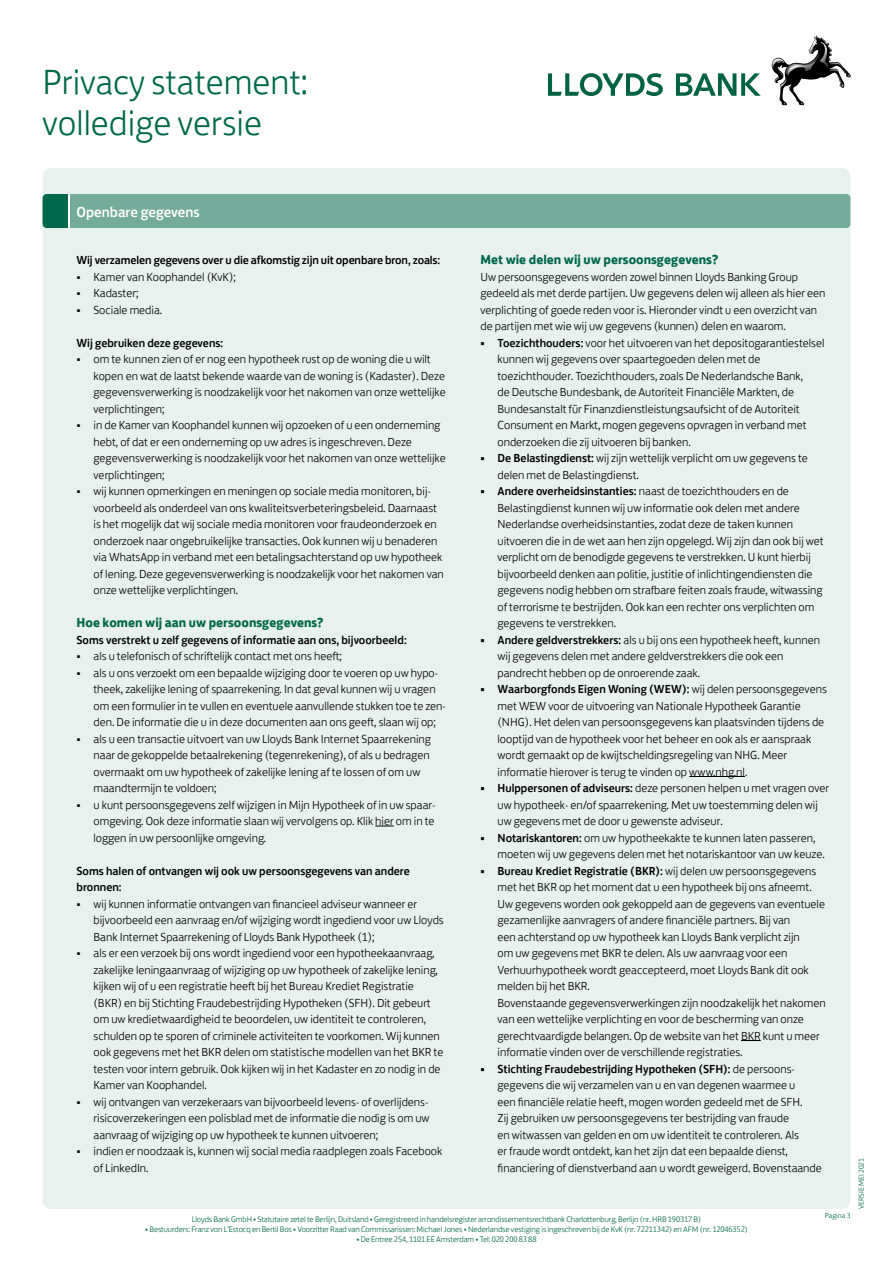
<style>
.page{position:relative;width:893px;height:1263px;background:#fff}
.page>*{position:absolute;margin:0;border:0;box-sizing:border-box;transform-origin:0 0}
.t1{font:300 36px/40.5px "Lloyds Bank Jack";color:#00684a}
.t2{font:500 15px "Lloyds Bank Jack";color:#fff}
.t3{font:700 13.5px "Lloyds Bank Jack";color:#00684a}
.t4{font:300 12px/16.5px "Lloyds Bank Jack";color:#000}
.t5{font:500 12px/16.5px "Lloyds Bank Jack";color:#000}
.t6{font:300 8.25px "Lloyds Bank Jack";letter-spacing:-.01em;color:#00684a}
.t7{font:300 7.5px "Lloyds Bank Jack";color:#00684a}
.s1{font-weight:500}
</style>
<div class="page">
<svg style="left:548px;top:73px;width:115px;height:23px"></svg>
<svg style="left:676px;top:73px;width:85px;height:23px"></svg>
<img style="left:772px;top:36px;width:46px;height:47px">
<svg style="left:773px;top:40px;width:56px;height:35px"></svg>
<div style="left:43px;top:168px;width:807px;height:1041px;background:#e9f1ee;border-radius:9px"></div>
<div style="left:43px;top:194px;width:807px;height:34px;background:#74ab9a"></div>
<hr style="left:68px;top:194px;width:2px;height:34px;background:#fff">
<svg style="left:375px;top:826px;width:19px;height:1px"></svg>
<hr style="left:689px;top:776px;width:56px;height:1px;background:#000">
<svg style="left:741px;top:1040px;width:20px;height:1px"></svg>
<h1 class="t1" style="left:43px;top:58px;width:267px">Privacy statement: volledige versie</h1>
<p class="t2" style="left:77px;top:199px;width:125px">Openbare gegevens</p>
<p class="t5" style="left:77px;top:251px;width:365px">Wij verzamelen gegevens over u die afkomstig zijn uit openbare bron, zoals:</p>
<p class="t4" style="left:77px;top:267px;width:161px">• Kamer van Koophandel (KvK);</p>
<p class="t4" style="left:77px;top:284px;width:63px">• Kadaster;</p>
<p class="t4" style="left:77px;top:300px;width:87px">• Sociale media.</p>
<p class="t5" style="left:77px;top:333px;width:148px">Wij gebruiken deze gegevens:</p>
<p class="t4" style="left:94px;top:350px;width:354px;text-indent:-17px">• om te kunnen zien of er nog een hypotheek rust op de woning die u wilt kopen en wat de laatst bekende waarde van de woning is (Kadaster). Deze gegevensverwerking is noodzakelijk voor het nakomen van onze wettelijke verplichtingen;</p>
<p class="t4" style="left:94px;top:416px;width:354px;text-indent:-17px">• in de Kamer van Koophandel kunnen wij opzoeken of u een onderneming hebt, of dat er een onderneming op uw adres is ingeschreven. Deze gegevensverwerking is noodzakelijk voor het nakomen van onze wettelijke verplichtingen;</p>
<p class="t4" style="left:94px;top:482px;width:352px;text-indent:-17px">• wij kunnen opmerkingen en meningen op sociale media monitoren, bij&shy;voorbeeld als onderdeel van ons kwaliteitsverbeteringsbeleid. Daarnaast is het mogelijk dat wij sociale media monitoren voor fraudeonderzoek en onderzoek naar ongebruikelijke transacties. Ook kunnen wij u benaderen via WhatsApp in verband met een betalingsachterstand op uw hypotheek of lening. Deze gegevensverwerking is noodzakelijk voor het nakomen van onze wettelijke verplichtingen.</p>
<p class="t3" style="left:77px;top:611px;width:249px">Hoe komen wij aan uw persoonsgegevens?</p>
<p class="t5" style="left:77px;top:630px;width:332px">Soms verstrekt u zelf gegevens of informatie aan ons, bijvoorbeeld:</p>
<p class="t4" style="left:77px;top:647px;width:267px">• als u telefonisch of schriftelijk contact met ons heeft;</p>
<p class="t4" style="left:94px;top:663px;width:354px;text-indent:-17px">• als u ons verzoekt om een bepaalde wijziging door te voeren op uw hypo&shy;theek, zakelijke lening of spaarrekening. In dat geval kunnen wij u vragen om een formulier in te vullen en eventuele aanvullende stukken toe te zen&shy;den. De informatie die u in deze documenten aan ons geeft, slaan wij op;</p>
<p class="t4" style="left:94px;top:729px;width:339px;text-indent:-17px">• als u een transactie uitvoert van uw Lloyds Bank Internet Spaarrekening naar de gekoppelde betaalrekening (tegenrekening), of als u bedragen overmaakt om uw hypotheek of zakelijke lening af te lossen of om uw maandtermijn te voldoen;</p>
<p class="t4" style="left:94px;top:795px;width:343px;text-align:justify;text-indent:-17px">• u kunt persoonsgegevens zelf wijzigen in Mijn Hypotheek of in uw spaar&shy;omgeving. Ook deze informatie slaan wij vervolgens op. Klik hier om in te loggen in uw persoonlijke omgeving.</p>
<p class="t5" style="left:77px;top:861px;width:335px">Soms halen of ontvangen wij ook uw persoonsgegevens van andere bronnen:</p>
<p class="t4" style="left:94px;top:894px;width:352px;text-indent:-17px">• wij kunnen informatie ontvangen van financieel adviseur wanneer er bijvoorbeeld een aanvraag en/of wijziging wordt ingediend voor uw Lloyds<br>Bank Internet Spaarrekening of Lloyds Bank Hypotheek (1);</p>
<p class="t4" style="left:94px;top:944px;width:351px;text-indent:-17px">• als er een verzoek bij ons wordt ingediend voor een hypotheekaanvraag, zakelijke leningaanvraag of wijziging op uw hypotheek of zakelijke lening, kijken wij of u een registratie heeft bij het Bureau Krediet Registratie (BKR) en bij Stichting Fraudebestrijding Hypotheken (SFH). Dit gebeurt om uw kredietwaardigheid te beoordelen, uw identiteit te controleren, schulden op te sporen of criminele activiteiten te voorkomen. Wij kunnen ook gegevens met het BKR delen om statistische modellen van het BKR te testen voor intern gebruik. Ook kijken wij in het Kadaster en zo nodig in de Kamer van Koophandel.</p>
<p class="t4" style="left:94px;top:1092px;width:338px;text-align:justify;text-indent:-17px">• wij ontvangen van verzekeraars van bijvoorbeeld levens- of overlijdens&shy;risicoverzekeringen een polisblad met de informatie die nodig is om uw aanvraag of wijziging op uw hypotheek te kunnen uitvoeren;</p>
<p class="t4" style="left:94px;top:1142px;width:350px;text-indent:-17px">• indien er noodzaak is, kunnen wij social media raadplegen zoals Facebook of LinkedIn.</p>
<p class="t3" style="left:480px;top:248px;width:239px">Met wie delen wij uw persoonsgegevens?</p>
<p class="t4" style="left:480px;top:267px;width:346px">Uw persoonsgegevens worden zowel binnen Lloyds Banking Group gedeeld als met derde partijen. Uw gegevens delen wij alleen als hier een verplichting of goede reden voor is. Hieronder vindt u een overzicht van de partijen met wie wij uw gegevens (kunnen) delen en waarom.</p>
<p class="t4" style="left:497px;top:333px;width:328px;text-indent:-17px"><span class="s1">• Toezichthouders:</span> voor het uitvoeren van het depositogarantiestelsel kunnen wij gegevens over spaartegoeden delen met de toezichthouder. Toezichthouders, zoals De Nederlandsche Bank,<br>de Deutsche Bundesbank, de Autoriteit Financiële Markten, de Bundesanstalt für Finanzdienstleistungsaufsicht of de Autoriteit Consument en Markt, mogen gegevens opvragen in verband met onderzoeken die zij uitvoeren bij banken.</p>
<p class="t4" style="left:497px;top:449px;width:312px;text-indent:-17px"><span class="s1">• De Belastingdienst:</span> wij zijn wettelijk verplicht om uw gegevens te delen met de Belastingdienst.</p>
<p class="t4" style="left:497px;top:482px;width:328px;text-indent:-17px"><span class="s1">• Andere overheidsinstanties:</span> naast de toezichthouders en de Belastingdienst kunnen wij uw informatie ook delen met andere Nederlandse overheidsinstanties, zodat deze de taken kunnen uitvoeren die in de wet aan hen zijn opgelegd. Wij zijn dan ook bij wet verplicht om de benodigde gegevens te verstrekken. U kunt hierbij bijvoorbeeld denken aan politie, justitie of inlichtingendiensten die gegevens nodig hebben om strafbare feiten zoals fraude, witwassing of terrorisme te bestrijden. Ook kan een rechter ons verplichten om gegevens te verstrekken.</p>
<p class="t4" style="left:497px;top:630px;width:324px;text-indent:-17px"><span class="s1">• Andere geldverstrekkers:</span> als u bij ons een hypotheek heeft, kunnen wij gegevens delen met andere geldverstrekkers die ook een pandrecht hebben op de onroerende zaak.</p>
<p class="t4" style="left:497px;top:680px;width:331px;text-indent:-17px"><span class="s1">• Waarborgfonds Eigen Woning (WEW):</span> wij delen persoonsgegevens met WEW voor de uitvoering van Nationale Hypotheek Garantie (NHG). Het delen van persoonsgegevens kan plaatsvinden tijdens de looptijd van de hypotheek voor het beheer en ook als er aanspraak wordt gemaakt op de kwijtscheldingsregeling van NHG. Meer informatie hierover is terug te vinden op www.nhg.nl.</p>
<p class="t4" style="left:497px;top:779px;width:333px;text-indent:-17px"><span class="s1">• Hulppersonen of adviseurs:</span> deze personen helpen u met vragen over uw hypotheek- en/of spaarrekening. Met uw toestemming delen wij uw gegevens met de door u gewenste adviseur.</p>
<p class="t4" style="left:497px;top:828px;width:329px;text-indent:-17px"><span class="s1">• Notariskantoren:</span> om uw hypotheekakte te kunnen laten passeren, moeten wij uw gegevens delen met het notariskantoor van uw keuze.</p>
<p class="t4" style="left:497px;top:861px;width:330px;text-indent:-17px"><span class="s1">• Bureau Krediet Registratie (BKR):</span> wij delen uw persoonsgegevens met het BKR op het moment dat u een hypotheek bij ons afneemt.<br>Uw gegevens worden ook gekoppeld aan de gegevens van eventuele gezamenlijke aanvragers of andere financiële partners. Bij van<br>een achterstand op uw hypotheek kan Lloyds Bank verplicht zijn<br>om uw gegevens met BKR te delen. Als uw aanvraag voor een Verhuurhypotheek wordt geaccepteerd, moet Lloyds Bank dit ook melden bij het BKR.<br>Bovenstaande gegevensverwerkingen zijn noodzakelijk het nakomen van een wettelijke verplichting en voor de bescherming van onze gerechtvaardigde belangen. Op de website van het BKR kunt u meer informatie vinden over de verschillende registraties.</p>
<p class="t4" style="left:497px;top:1059px;width:326px;text-indent:-17px"><span class="s1">• Stichting Fraudebestrijding Hypotheken (SFH):</span> de persoons&shy;gegevens die wij verzamelen van u en van degenen waarmee u<br>een financiële relatie heeft, mogen worden gedeeld met de SFH.<br>Zij gebruiken uw persoonsgegevens ter bestrijding van fraude<br>en witwassen van gelden en om uw identiteit te controleren. Als<br>er fraude wordt ontdekt, kan het zijn dat een bepaalde dienst, financiering of dienstverband aan u wordt geweigerd. Bovenstaande</p>
<p class="t6" style="left:192px;top:1213px;width:511px">Lloyds Bank GmbH • Statutaire zetel te Berlijn, Duitsland • Geregistreerd in handelsregister arrondissementsrechtbank Charlottenburg, Berlijn (nr. HRB 190317 B)</p>
<p class="t6" style="left:145px;top:1223px;width:604px">• Bestuurders: Franz von L‘Estocq en Bertil Bos • Voorzitter Raad van Commissarissen: Michael Jones • Nederlandse vestiging is ingeschreven bij de KvK (nr. 72211342) en AFM (nr. 12046352)</p>
<p class="t6" style="left:356px;top:1233px;width:181px">• De Entree 254, 1101 EE Amsterdam • Tel: 020 200 83 88</p>
<p class="t7" style="left:825px;top:1209px;width:27px">Pagina 3</p>
<p class="t7" style="left:855px;top:1209px;width:52px;rotate:-90deg">VERSIE MEI 2021</p>
</div>
